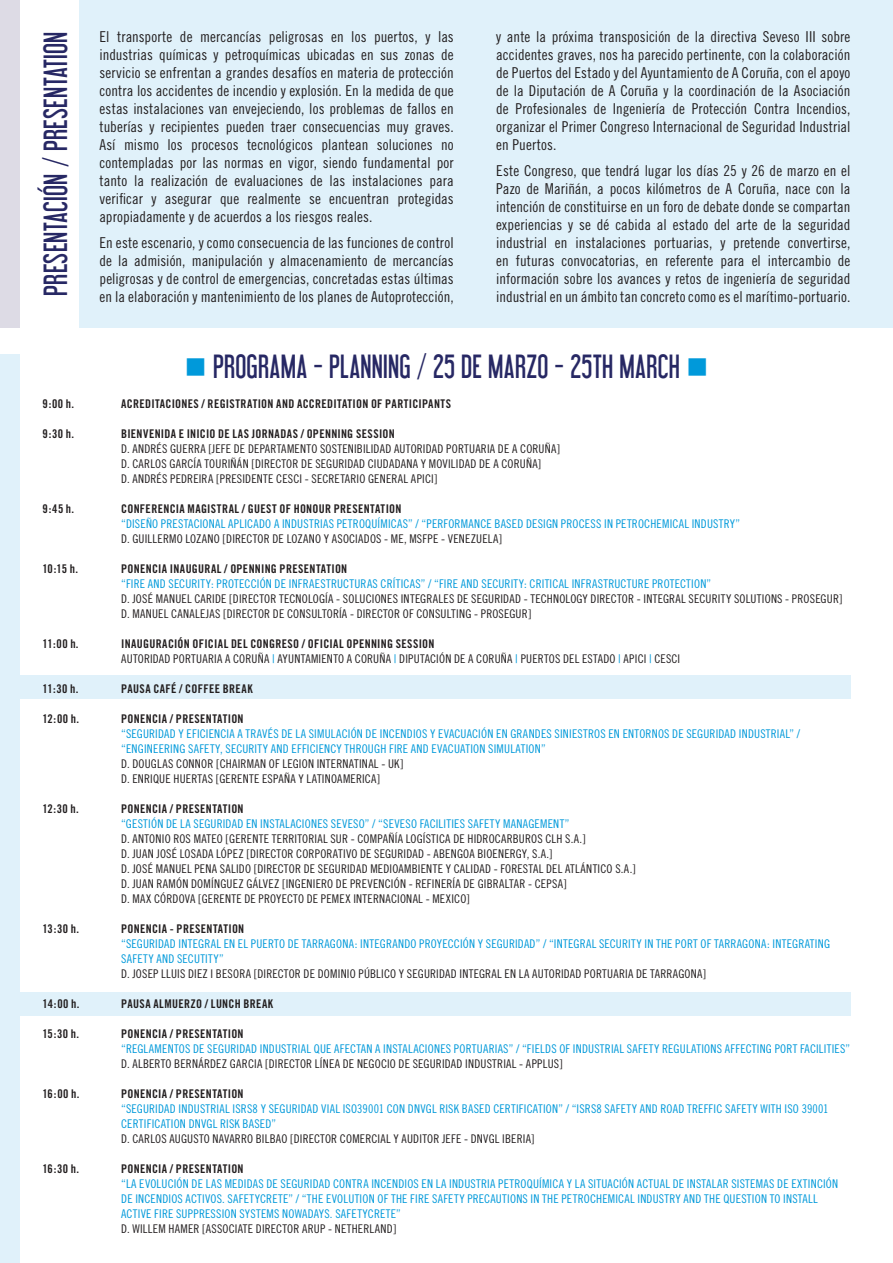
<style>
.page{position:relative;width:893px;height:1263px;background:#fff}
.page>*{position:absolute;margin:0;border:0;box-sizing:border-box;transform-origin:0 0}
.titulillo{font:30px "Libel Suit";letter-spacing:.01em;color:#272864}
.t1{font:15px/18px "Trade Gothic Cond Eighteen";letter-spacing:.005em;color:#231f20;text-align:justify}
.t2{font:12px "Trade Gothic Cond Eighteen";letter-spacing:.015em;color:#231f20}
.t3{font:12px/15px "Trade Gothic Cond Eighteen";letter-spacing:.02em;color:#0099da}
.t4{font:12px "Trade Gothic Bold Cond Twenty";letter-spacing:.03em;color:#231f20}
.s1{color:#0099da}
</style>
<div class="page">
<div style="left:0;top:675px;width:850px;height:24px;background:#e0f1fa"></div>
<div style="left:0;top:992px;width:850px;height:23px;background:#e0f1fa"></div>
<div style="left:0;top:354px;width:20px;height:909px;background:#e0f1fa"></div>
<div style="left:80px;top:0;width:813px;height:327px;background:#e0f1fa"></div>
<div style="left:0;top:0;width:20px;height:327px;background:#dddbe5"></div>
<p class="titulillo" style="left:38px;top:296px;width:266px;rotate:-90deg">PRESENTACIÓN / PRESENTATION</p>
<p class="t1" style="left:99px;top:27px;width:356px">El transporte de mercancías peligrosas en los puertos, y las industrias químicas y petroquímicas ubicadas en sus zonas de servicio se enfrentan a grandes desafíos en materia de protección contra los accidentes de incendio y explosión. En la medida de que estas instalaciones van envejeciendo, los problemas de fallos en tuberías y recipientes pueden traer consecuencias muy graves.<br>Así mismo los procesos tecnológicos plantean soluciones no contempladas por las normas en vigor, siendo fundamental por tanto la realización de evaluaciones de las instalaciones para verificar y asegurar que realmente se encuentran protegidas apropiadamente y de acuerdos a los riesgos reales.</p>
<p class="t1" style="left:99px;top:234px;width:356px">En este escenario, y como consecuencia de las funciones de control de la admisión, manipulación y almacenamiento de mercancías peligrosas y de control de emergencias, concretadas estas últimas en la elaboración y mantenimiento de los planes de Autoprotección,</p>
<p class="t1" style="left:496px;top:27px;width:356px">y ante la próxima transposición de la directiva Seveso III sobre accidentes graves, nos ha parecido pertinente, con la colaboración de Puertos del Estado y del Ayuntamiento de A Coruña, con el apoyo de la Diputación de A Coruña y la coordinación de la Asociación de Profesionales de Ingeniería de Protección Contra Incendios, organizar el Primer Congreso Internacional de Seguridad Industrial en Puertos.</p>
<p class="t1" style="left:496px;top:162px;width:356px">Este Congreso, que tendrá lugar los días 25 y 26 de marzo en el Pazo de Mariñán, a pocos kilómetros de A Coruña, nace con la intención de constituirse en un foro de debate donde se compartan experiencias y se dé cabida al estado del arte de la seguridad industrial en instalaciones portuarias, y pretende convertirse, en futuras convocatorias, en referente para el intercambio de información sobre los avances y retos de ingeniería de seguridad industrial en un ámbito tan concreto como es el marítimo-portuario.</p>
<p class="t4" style="left:43px;top:397px;width:33px">9:00 h.</p>
<p class="t4" style="left:43px;top:427px;width:33px">9:30 h.</p>
<p class="t4" style="left:43px;top:502px;width:33px">9:45 h.</p>
<p class="t4" style="left:43px;top:562px;width:37px">10:15 h.</p>
<p class="t4" style="left:43px;top:637px;width:38px">11:00 h.</p>
<p class="t4" style="left:43px;top:682px;width:37px">11:30 h.</p>
<p class="t4" style="left:43px;top:712px;width:38px">12:00 h.</p>
<p class="t4" style="left:43px;top:802px;width:38px">12:30 h.</p>
<p class="t4" style="left:43px;top:922px;width:38px">13:30 h.</p>
<p class="t4" style="left:43px;top:997px;width:38px">14:00 h.</p>
<p class="t4" style="left:43px;top:1027px;width:38px">15:30 h.</p>
<p class="t4" style="left:43px;top:1087px;width:38px">16:00 h.</p>
<p class="t4" style="left:43px;top:1162px;width:38px">16:30 h.</p>
<p class="titulillo" style="left:184px;top:348px;width:526px"><span class="s1">■</span> PROGRAMA - PLANNING / 25 DE MARZO - 25TH MARCH <span class="s1">■</span></p>
<p class="t4" style="left:121px;top:397px;width:331px">ACREDITACIONES / REGISTRATION AND ACCREDITATION OF PARTICIPANTS</p>
<p class="t4" style="left:121px;top:427px;width:275px">BIENVENIDA E INICIO DE LAS JORNADAS / OPENNING SESSION</p>
<p class="t2" style="left:121px;top:442px;width:440px">D. ANDRÉS GUERRA [JEFE DE DEPARTAMENTO SOSTENIBILIDAD AUTORIDAD PORTUARIA DE A CORUÑA]</p>
<p class="t2" style="left:121px;top:457px;width:422px">D. CARLOS GARCÍA TOURIÑÁN [DIRECTOR DE SEGURIDAD CIUDADANA Y MOVILIDAD DE A CORUÑA]</p>
<p class="t2" style="left:121px;top:472px;width:318px">D. ANDRÉS PEDREIRA [PRESIDENTE CESCI - SECRETARIO GENERAL APICI]</p>
<p class="t4" style="left:121px;top:502px;width:282px">CONFERENCIA MAGISTRAL / GUEST OF HONOUR PRESENTATION</p>
<p class="t3" style="left:121px;top:516px;width:620px">“DISEÑO PRESTACIONAL APLICADO A INDUSTRIAS PETROQUÍMICAS” / “PERFORMANCE BASED DESIGN PROCESS IN PETROCHEMICAL INDUSTRY”</p>
<p class="t2" style="left:121px;top:532px;width:382px">D. GUILLERMO LOZANO [DIRECTOR DE LOZANO Y ASOCIADOS - ME, MSFPE - VENEZUELA]</p>
<p class="t4" style="left:121px;top:562px;width:228px">PONENCIA INAUGURAL / OPENNING PRESENTATION</p>
<p class="t3" style="left:121px;top:576px;width:591px">“FIRE AND SECURITY: PROTECCIÓN DE INFRAESTRUCTURAS CRÍTICAS” / “FIRE AND SECURITY: CRITICAL INFRASTRUCTURE PROTECTION”</p>
<p class="t2" style="left:121px;top:592px;width:723px">D. JOSÉ MANUEL CARIDE [DIRECTOR TECNOLOGÍA - SOLUCIONES INTEGRALES DE SEGURIDAD - TECHNOLOGY DIRECTOR - INTEGRAL SECURITY SOLUTIONS - PROSEGUR]</p>
<p class="t2" style="left:121px;top:607px;width:412px">D. MANUEL CANALEJAS [DIRECTOR DE CONSULTORÍA - DIRECTOR OF CONSULTING - PROSEGUR]</p>
<p class="t4" style="left:121px;top:637px;width:315px">INAUGURACIÓN OFICIAL DEL CONGRESO / OFICIAL OPENNING SESSION</p>
<p class="t2" style="left:121px;top:652px;width:561px">AUTORIDAD PORTUARIA A CORUÑA <span class="s1">|</span> AYUNTAMIENTO A CORUÑA <span class="s1">|</span> DIPUTACIÓN DE A CORUÑA <span class="s1">|</span> PUERTOS DEL ESTADO <span class="s1">|</span> APICI <span class="s1">|</span> CESCI</p>
<p class="t4" style="left:121px;top:682px;width:133px">PAUSA CAFÉ / COFFEE BREAK</p>
<p class="t4" style="left:121px;top:712px;width:124px">PONENCIA / PRESENTATION</p>
<p class="t3" style="left:121px;top:726px;width:680px">“SEGURIDAD Y EFICIENCIA A TRAVÉS DE LA SIMULACIÓN DE INCENDIOS Y EVACUACIÓN EN GRANDES SINIESTROS EN ENTORNOS DE SEGURIDAD INDUSTRIAL” / “ENGINEERING SAFETY, SECURITY AND EFFICIENCY THROUGH FIRE AND EVACUATION SIMULATION”</p>
<p class="t2" style="left:121px;top:757px;width:284px">D. DOUGLAS CONNOR [CHAIRMAN OF LEGION INTERNATINAL - UK]</p>
<p class="t2" style="left:121px;top:772px;width:260px">D. ENRIQUE HUERTAS [GERENTE ESPAÑA Y LATINOAMERICA]</p>
<p class="t4" style="left:121px;top:802px;width:124px">PONENCIA / PRESENTATION</p>
<p class="t3" style="left:121px;top:816px;width:450px">“GESTIÓN DE LA SEGURIDAD EN INSTALACIONES SEVESO” / “SEVESO FACILITIES SAFETY MANAGEMENT”</p>
<p class="t2" style="left:121px;top:832px;width:466px">D. ANTONIO ROS MATEO [GERENTE TERRITORIAL SUR - COMPAÑÍA LOGÍSTICA DE HIDROCARBUROS CLH S.A.]</p>
<p class="t2" style="left:121px;top:847px;width:433px">D. JUAN JOSÉ LOSADA LÓPEZ [DIRECTOR CORPORATIVO DE SEGURIDAD - ABENGOA BIOENERGY, S.A.]</p>
<p class="t2" style="left:121px;top:862px;width:516px">D. JOSÉ MANUEL PENA SALIDO [DIRECTOR DE SEGURIDAD MEDIOAMBIENTE Y CALIDAD - FORESTAL DEL ATLÁNTICO S.A.]</p>
<p class="t2" style="left:121px;top:877px;width:447px">D. JUAN RAMÓN DOMÍNGUEZ GÁLVEZ [INGENIERO DE PREVENCIÓN - REFINERÍA DE GIBRALTAR - CEPSA]</p>
<p class="t2" style="left:121px;top:892px;width:350px">D. MAX CÓRDOVA [GERENTE DE PROYECTO DE PEMEX INTERNACIONAL - MEXICO]</p>
<p class="t4" style="left:121px;top:922px;width:125px">PONENCIA - PRESENTATION</p>
<p class="t3" style="left:121px;top:936px;width:710px">“SEGURIDAD INTEGRAL EN EL PUERTO DE TARRAGONA: INTEGRANDO PROYECCIÓN Y SEGURIDAD” / “INTEGRAL SECURITY IN THE PORT OF TARRAGONA: INTEGRATING<br>SAFETY AND SECUTITY”</p>
<p class="t2" style="left:121px;top:967px;width:586px">D. JOSEP LLUIS DIEZ I BESORA [DIRECTOR DE DOMINIO PÚBLICO Y SEGURIDAD INTEGRAL EN LA AUTORIDAD PORTUARIA DE TARRAGONA]</p>
<p class="t4" style="left:121px;top:997px;width:154px">PAUSA ALMUERZO / LUNCH BREAK</p>
<p class="t4" style="left:121px;top:1027px;width:124px">PONENCIA / PRESENTATION</p>
<p class="t3" style="left:121px;top:1041px;width:731px">“REGLAMENTOS DE SEGURIDAD INDUSTRIAL QUE AFECTAN A INSTALACIONES PORTUARIAS” / “FIELDS OF INDUSTRIAL SAFETY REGULATIONS AFFECTING PORT FACILITIES”</p>
<p class="t2" style="left:121px;top:1057px;width:443px">D. ALBERTO BERNÁRDEZ GARCIA [DIRECTOR LÍNEA DE NEGOCIO DE SEGURIDAD INDUSTRIAL - APPLUS]</p>
<p class="t4" style="left:121px;top:1087px;width:124px">PONENCIA / PRESENTATION</p>
<p class="t3" style="left:121px;top:1101px;width:709px">“SEGURIDAD INDUSTRIAL ISRS8 Y SEGURIDAD VIAL ISO39001 CON DNVGL RISK BASED CERTIFICATION” / “ISRS8 SAFETY AND ROAD TREFFIC SAFETY WITH ISO 39001<br>CERTIFICATION DNVGL RISK BASED”</p>
<p class="t2" style="left:121px;top:1132px;width:415px">D. CARLOS AUGUSTO NAVARRO BILBAO [DIRECTOR COMERCIAL Y AUDITOR JEFE - DNVGL IBERIA]</p>
<p class="t4" style="left:121px;top:1162px;width:124px">PONENCIA / PRESENTATION</p>
<p class="t3" style="left:121px;top:1176px;width:719px">“LA EVOLUCIÓN DE LAS MEDIDAS DE SEGURIDAD CONTRA INCENDIOS EN LA INDUSTRIA PETROQUÍMICA Y LA SITUACIÓN ACTUAL DE INSTALAR SISTEMAS DE EXTINCIÓN<br>DE INCENDIOS ACTIVOS. SAFETYCRETE” / “THE EVOLUTION OF THE FIRE SAFETY PRECAUTIONS IN THE PETROCHEMICAL INDUSTRY AND THE QUESTION TO INSTALL<br>ACTIVE FIRE SUPPRESSION SYSTEMS NOWADAYS. SAFETYCRETE”</p>
<p class="t2" style="left:121px;top:1222px;width:277px">D. WILLEM HAMER [ASSOCIATE DIRECTOR ARUP - NETHERLAND]</p>
</div>
